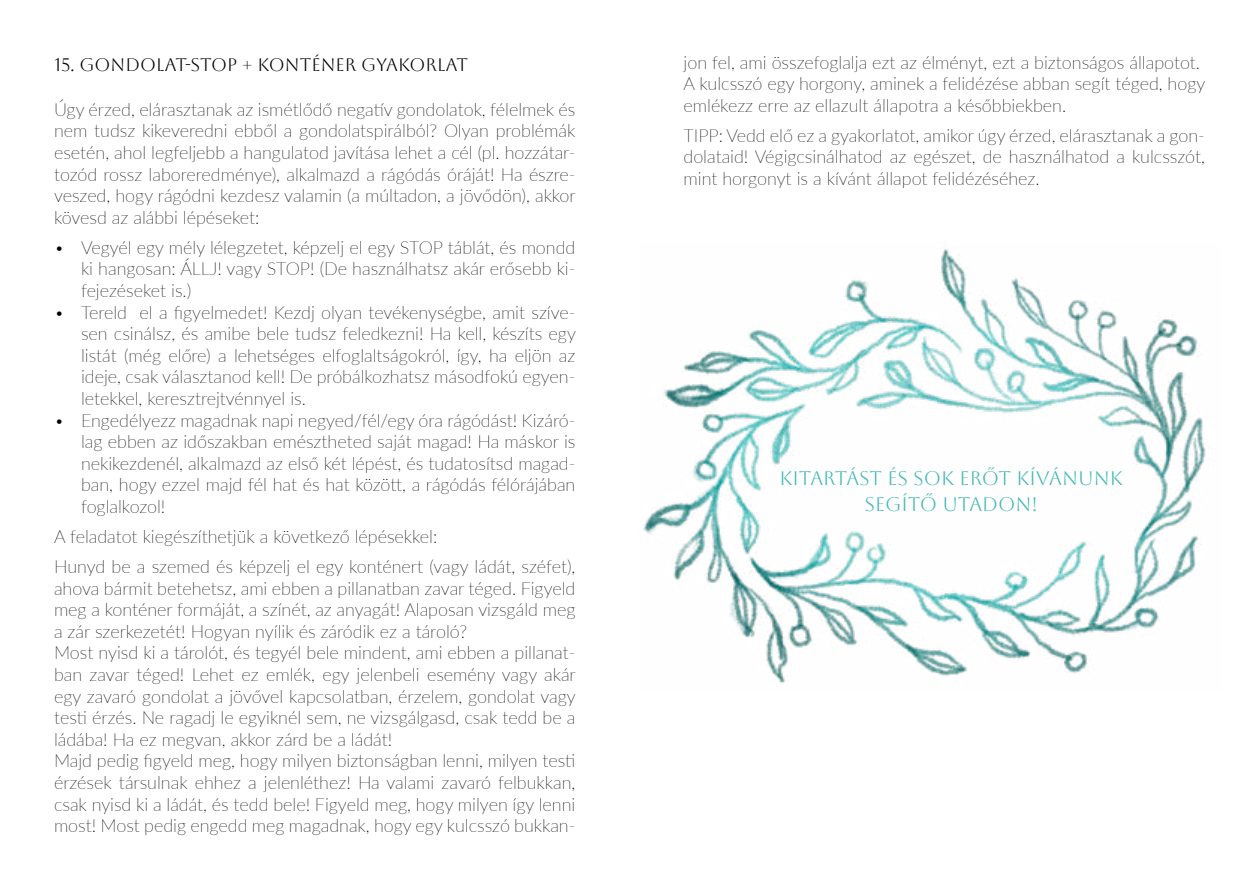
<style>
.page{position:relative;width:1259px;height:893px;background:#fff}
.page>*{position:absolute;margin:0;border:0;box-sizing:border-box;transform-origin:0 0}
.t1{font:19.5px/25.5px "Aboreto";color:#41b8b5;text-align:center}
.t2{font:100 18px/21.6px "Lato";color:#000;text-align:justify}
.t3{font:18px "Aboreto";color:#000}
</style>
<div class="page">
<img style="left:643px;top:249px;width:563px;height:434px">
<p class="t3" style="left:54px;top:54px;width:149px">15. GONDOLAT-STOP</p>
<p class="t3" style="left:242px;top:54px;width:227px">+ KONTÉNER GYAKORLAT</p>
<p class="t2" style="left:54px;top:98px;width:523px">Úgy érzed, elárasztanak az ismétlődő negatív gondolatok, félelmek és nem tudsz kikeveredni ebből a gondolatspirálból? Olyan problémák esetén, ahol legfeljebb a hangulatod javítása lehet a cél (pl. hozzátar&shy;tozód rossz laboreredménye), alkalmazd a rágódás óráját! Ha észre&shy;veszed, hogy rágódni kezdesz valamin (a múltadon, a jövődön), akkor kövesd az alábbi lépéseket:</p>
<p class="t2" style="left:81px;top:236px;width:496px;text-indent:-27px">• Vegyél egy mély lélegzetet, képzelj el egy STOP táblát, és mondd ki hangosan: ÁLLJ! vagy STOP! (De használhatsz akár erősebb ki&shy;fejezéseket is.)</p>
<p class="t2" style="left:81px;top:301px;width:496px;text-indent:-27px">• Tereld el a figyelmedet! Kezdj olyan tevékenységbe, amit szíve&shy;sen csinálsz, és amibe bele tudsz feledkezni! Ha kell, készíts egy listát (még előre) a lehetséges elfoglaltságokról, így, ha eljön az ideje, csak választanod kell! De próbálkozhatsz másodfokú egyen&shy;letekkel, keresztrejtvénnyel is.</p>
<p class="t2" style="left:81px;top:409px;width:496px;text-indent:-27px">• Engedélyezz magadnak napi negyed/fél/egy óra rágódást! Kizáró&shy;lag ebben az időszakban emésztheted saját magad! Ha máskor is nekikezdenél, alkalmazd az első két lépést, és tudatosítsd magad&shy;ban, hogy ezzel majd fél hat és hat között, a rágódás félórájában foglalkozol!</p>
<p class="t2" style="left:54px;top:521px;width:523px;line-height:30px">A feladatot kiegészíthetjük a következő lépésekkel:<br>Hunyd be a szemed és képzelj el egy konténert (vagy ládát, széfet),</p>
<p class="t2" style="left:54px;top:577px;width:523px;text-align:left">ahova bármit betehetsz, ami ebben a pillanatban zavar téged. Figyeld meg a konténer formáját, a színét, az anyagát! Alaposan vizsgáld meg a zár szerkezetét! Hogyan nyílik és záródik ez a tároló?<br>Most nyisd ki a tárolót, és tegyél bele mindent, ami ebben a pillanat&shy;ban zavar téged! Lehet ez emlék, egy jelenbeli esemény vagy akár egy zavaró gondolat a jövővel kapcsolatban, érzelem, gondolat vagy testi érzés. Ne ragadj le egyiknél sem, ne vizsgálgasd, csak tedd be a ládába! Ha ez megvan, akkor zárd be a ládát!<br>Majd pedig figyeld meg, hogy milyen biztonságban lenni, milyen testi érzések társulnak ehhez a jelenléthez! Ha valami zavaró felbukkan, csak nyisd ki a ládát, és tedd bele! Figyeld meg, hogy milyen így lenni most! Most pedig engedd meg magadnak, hogy egy kulcsszó bukkan-</p>
<p class="t2" style="left:683px;top:51px;width:523px;text-align:left">jon fel, ami összefoglalja ezt az élményt, ezt a biztonságos állapotot.<br>A kulcsszó egy horgony, aminek a felidézése abban segít téged, hogy emlékezz erre az ellazult állapotra a későbbiekben.</p>
<p class="t2" style="left:683px;top:124px;width:523px">TIPP: Vedd elő ez a gyakorlatot, amikor úgy érzed, elárasztanak a gon&shy;dolataid! Végigcsinálhatod az egészet, de használhatod a kulcsszót, mint horgonyt is a kívánt állapot felidézéséhez.</p>
<p class="t1" style="left:779px;top:466px;width:345px">KITARTÁST ÉS SOK ERŐT KÍVÁNUNK<br>SEGÍTŐ UTADON!</p>
</div>
